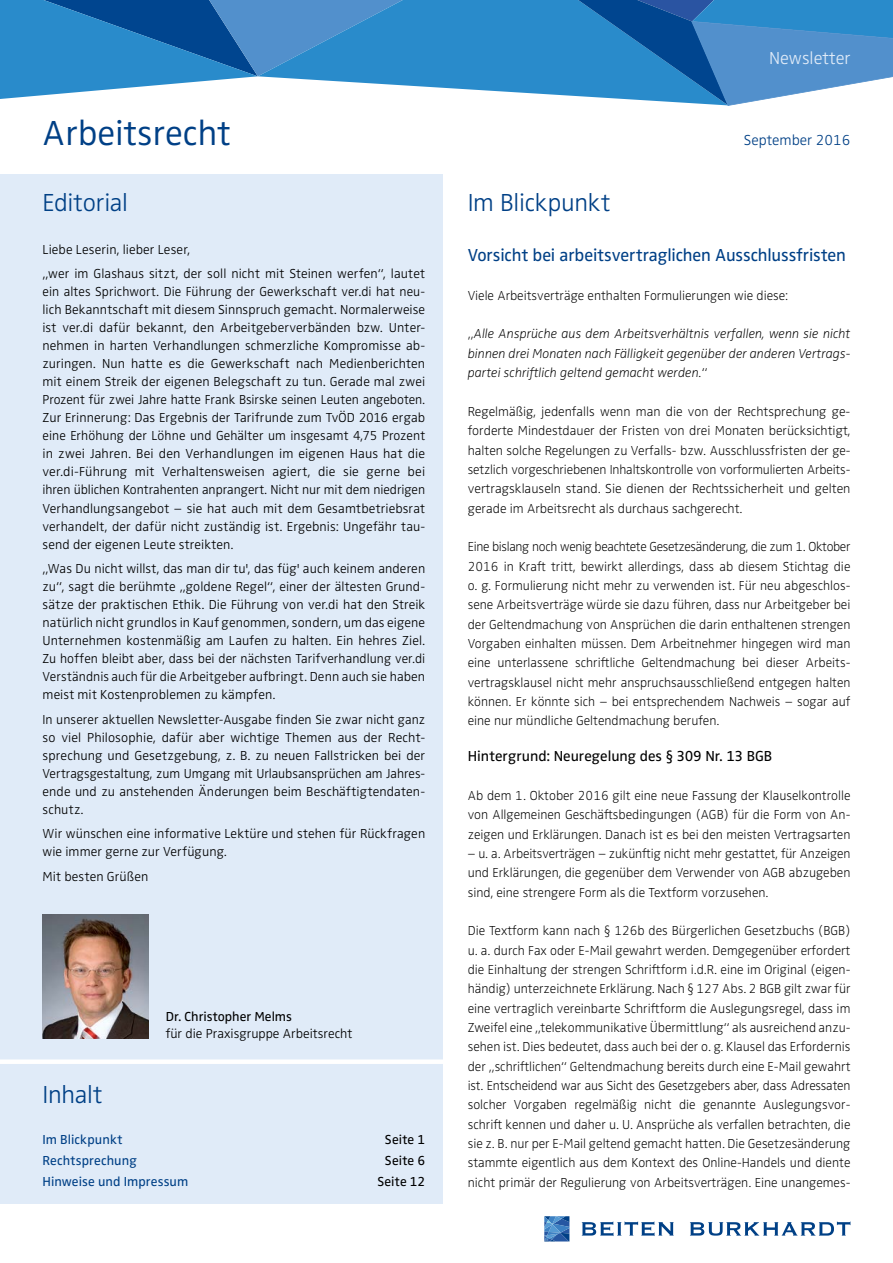
<style>
.page{position:relative;width:893px;height:1263px;background:#fff}
.page>*{position:absolute;margin:0;border:0;box-sizing:border-box;transform-origin:0 0}
.t1{font:300 36px "Zwo OT";color:#004086}
.t2{font:300 25.5px "Zwo OT";letter-spacing:-.01em;color:#004086}
.t3{font:18px "Zwo OT";letter-spacing:-.005em;color:#004086}
.t4{font:300 18px "Zwo OT";color:#e0ebf8}
.t5{font:15px "Zwo OT";color:#000}
.t6{font:300 15px "Zwo OT";color:#004086}
.t7{font:300 expanded 13.5px/19.4px "Zwo OT";color:#000;text-align:justify}
.t8{font:300 13.5px/18px "Zwo OT";letter-spacing:.005em;color:#000;text-align:justify}
.t9{font:italic 300 expanded 13.5px/19.4px "Zwo OT";color:#000;text-align:justify}
.t10{font:13.5px "Zwo OT";letter-spacing:.005em;color:#004086}
.t11{font:13.5px "Zwo OT";color:#000}
.s1{font-style:normal}
</style>
<div class="page">
<div style="left:430px;top:0;width:130px;height:95px;background:#298bcb"></div>
<svg style="left:0;top:0;width:430px;height:99px;background:#4791c9"></svg>
<svg style="left:560px;top:0;width:333px;height:106px;background:#458cc6"></svg>
<svg style="left:582px;top:1221px;width:92px;height:15px"></svg>
<svg style="left:544px;top:1216px;width:25px;height:25px"></svg>
<svg style="left:690px;top:1221px;width:160px;height:14px"></svg>
<div style="left:0;top:174px;width:442px;height:1029px;background:#e0ebf8"></div>
<div style="left:0;top:1059px;width:448px;height:5px;background:#fff"></div>
<img style="left:43px;top:915px;width:106px;height:123px">
<h1 class="t1" style="left:43px;top:112px;width:190px">Arbeitsrecht</h1>
<h2 class="t2" style="left:43px;top:188px;width:87px">Editorial</h2>
<p class="t8" style="left:43px;top:237px;width:384px;line-height:24.5px">Liebe Leserin, lieber Leser,<br>„wer im Glashaus sitzt, der soll nicht mit Steinen werfen“, lautet</p>
<p class="t8" style="left:43px;top:283px;width:384px">ein altes Sprichwort. Die Führung der Gewerkschaft ver.di hat neu&shy;lich Bekanntschaft mit diesem Sinnspruch gemacht. Normalerweise ist ver.di dafür bekannt, den Arbeitgeberverbänden bzw. Unter&shy;nehmen in harten Verhandlungen schmerzliche Kompromisse ab&shy;zuringen. Nun hatte es die Gewerkschaft nach Medienberichten mit einem Streik der eigenen Belegschaft zu tun. Gerade mal zwei Prozent für zwei Jahre hatte Frank Bsirske seinen Leuten angeboten.<br>Zur Erinnerung: Das Ergebnis der Tarifrunde zum TvÖD 2016 ergab eine Erhöhung der Löhne und Gehälter um insgesamt 4,75 Prozent in zwei Jahren. Bei den Verhandlungen im eigenen Haus hat die ver.di-Führung mit Verhaltensweisen agiert, die sie gerne bei ihren üblichen Kontrahenten anprangert. Nicht nur mit dem niedrigen Verhandlungsangebot – sie hat auch mit dem Gesamtbetriebsrat verhandelt, der dafür nicht zuständig ist. Ergebnis: Ungefähr tau&shy;send der eigenen Leute streikten.</p>
<p class="t8" style="left:43px;top:560px;width:384px">„Was Du nicht willst, das man dir tu', das füg' auch keinem anderen zu“, sagt die berühmte „goldene Regel“, einer der ältesten Grund&shy;sätze der praktischen Ethik. Die Führung von ver.di hat den Streik natürlich nicht grundlos in Kauf genommen, sondern, um das eigene Unternehmen kostenmäßig am Laufen zu halten. Ein hehres Ziel.<br>Zu hoffen bleibt aber, dass bei der nächsten Tarifverhandlung ver.di Verständnis auch für die Arbeitgeber aufbringt. Denn auch sie haben meist mit Kostenproblemen zu kämpfen.</p>
<p class="t8" style="left:43px;top:710px;width:384px">In unserer aktuellen Newsletter-Ausgabe finden Sie zwar nicht ganz so viel Philosophie, dafür aber wichtige Themen aus der Recht&shy;sprechung und Gesetzgebung, z. B. zu neuen Fallstricken bei der Vertragsgestaltung, zum Umgang mit Urlaubsansprüchen am Jahres&shy;ende und zu anstehenden Änderungen beim Beschäftigtendaten&shy;schutz.</p>
<p class="t8" style="left:43px;top:825px;width:384px">Wir wünschen eine informative Lektüre und stehen für Rückfragen wie immer gerne zur Verfügung.</p>
<p class="t8" style="left:43px;top:867px;width:107px">Mit besten Grüßen</p>
<p class="t11" style="left:166px;top:1009px;width:128px">Dr. Christopher Melms</p>
<p class="t8" style="left:166px;top:1024px;width:188px">für die Praxisgruppe Arbeitsrecht</p>
<h2 class="t2" style="left:43px;top:1080px;width:62px">Inhalt</h2>
<p class="t10" style="left:43px;top:1131px;width:81px">Im Blickpunkt</p>
<p class="t11" style="left:385px;top:1131px;width:42px">Seite 1</p>
<p class="t10" style="left:43px;top:1152px;width:96px">Rechtsprechung</p>
<p class="t11" style="left:385px;top:1152px;width:42px">Seite 6</p>
<p class="t10" style="left:43px;top:1174px;width:147px">Hinweise und Impressum</p>
<p class="t11" style="left:377px;top:1174px;width:49px">Seite 12</p>
<h3 class="t4" style="left:769px;top:47px;width:83px">Newsletter</h3>
<p class="t6" style="left:744px;top:131px;width:108px">September 2016</p>
<h2 class="t2" style="left:468px;top:188px;width:144px">Im Blickpunkt</h2>
<h3 class="t3" style="left:468px;top:245px;width:380px">Vorsicht bei arbeitsvertraglichen Ausschlussfristen</h3>
<p class="t7" style="left:468px;top:286px;width:322px">Viele Arbeitsverträge enthalten Formulierungen wie diese:</p>
<p class="t9" style="left:468px;top:325px;width:384px"><span class="s1">„</span>Alle Ansprüche aus dem Arbeitsverhältnis verfallen, wenn sie nicht binnen drei Monaten nach Fälligkeit gegenüber der anderen Vertrags&shy;partei schriftlich geltend gemacht werden.<span class="s1">“</span></p>
<p class="t7" style="left:468px;top:402px;width:384px">Regelmäßig, jedenfalls wenn man die von der Rechtsprechung ge&shy;forderte Mindestdauer der Fristen von drei Monaten berücksichtigt, halten solche Regelungen zu Verfalls- bzw. Ausschlussfristen der ge&shy;setzlich vorgeschriebenen Inhaltskontrolle von vorformulierten Arbeits&shy;vertragsklauseln stand. Sie dienen der Rechtssicherheit und gelten gerade im Arbeitsrecht als durchaus sachgerecht.</p>
<p class="t7" style="left:468px;top:537px;width:384px">Eine bislang noch wenig beachtete Gesetzesänderung, die zum 1. Oktober 2016 in Kraft tritt, bewirkt allerdings, dass ab diesem Stichtag die o. g. Formulierung nicht mehr zu verwenden ist. Für neu abgeschlos&shy;sene Arbeitsverträge würde sie dazu führen, dass nur Arbeitgeber bei der Geltendmachung von Ansprüchen die darin enthaltenen strengen Vorgaben einhalten müssen. Dem Arbeitnehmer hingegen wird man eine unterlassene schriftliche Geltendmachung bei dieser Arbeits&shy;vertragsklausel nicht mehr anspruchsausschließend entgegen halten können. Er könnte sich – bei entsprechendem Nachweis – sogar auf eine nur mündliche Geltendmachung berufen.</p>
<p class="t5" style="left:468px;top:747px;width:306px">Hintergrund: Neuregelung des § 309 Nr. 13 BGB</p>
<p class="t7" style="left:468px;top:786px;width:384px">Ab dem 1. Oktober 2016 gilt eine neue Fassung der Klauselkontrolle von Allgemeinen Geschäftsbedingungen (AGB) für die Form von An&shy;zeigen und Erklärungen. Danach ist es bei den meisten Vertragsarten</p>
<p class="t7" style="left:468px;top:844px;width:384px">– u. a. Arbeitsverträgen – zukünftig nicht mehr gestattet, für Anzeigen und Erklärungen, die gegenüber dem Verwender von AGB abzugeben sind, eine strengere Form als die Textform vorzusehen.</p>
<p class="t7" style="left:468px;top:921px;width:384px">Die Textform kann nach § 126b des Bürgerlichen Gesetzbuchs (BGB) u. a. durch Fax oder E-Mail gewahrt werden. Demgegenüber erfordert die Einhaltung der strengen Schriftform i.d.R. eine im Original (eigen&shy;händig) unterzeichnete Erklärung. Nach § 127 Abs. 2 BGB gilt zwar für eine vertraglich vereinbarte Schriftform die Auslegungsregel, dass im Zweifel eine „telekommunikative Übermittlung“ als ausreichend anzu&shy;sehen ist. Dies bedeutet, dass auch bei der o. g. Klausel das Erfordernis der „schriftlichen“ Geltendmachung bereits durch eine E-Mail gewahrt ist. Entscheidend war aus Sicht des Gesetzgebers aber, dass Adressaten solcher Vorgaben regelmäßig nicht die genannte Auslegungsvor&shy;schrift kennen und daher u. U. Ansprüche als verfallen betrachten, die sie z. B. nur per E-Mail geltend gemacht hatten. Die Gesetzesänderung stammte eigentlich aus dem Kontext des Online-Handels und diente nicht primär der Regulierung von Arbeitsverträgen. Eine unangemes-</p>
</div>
